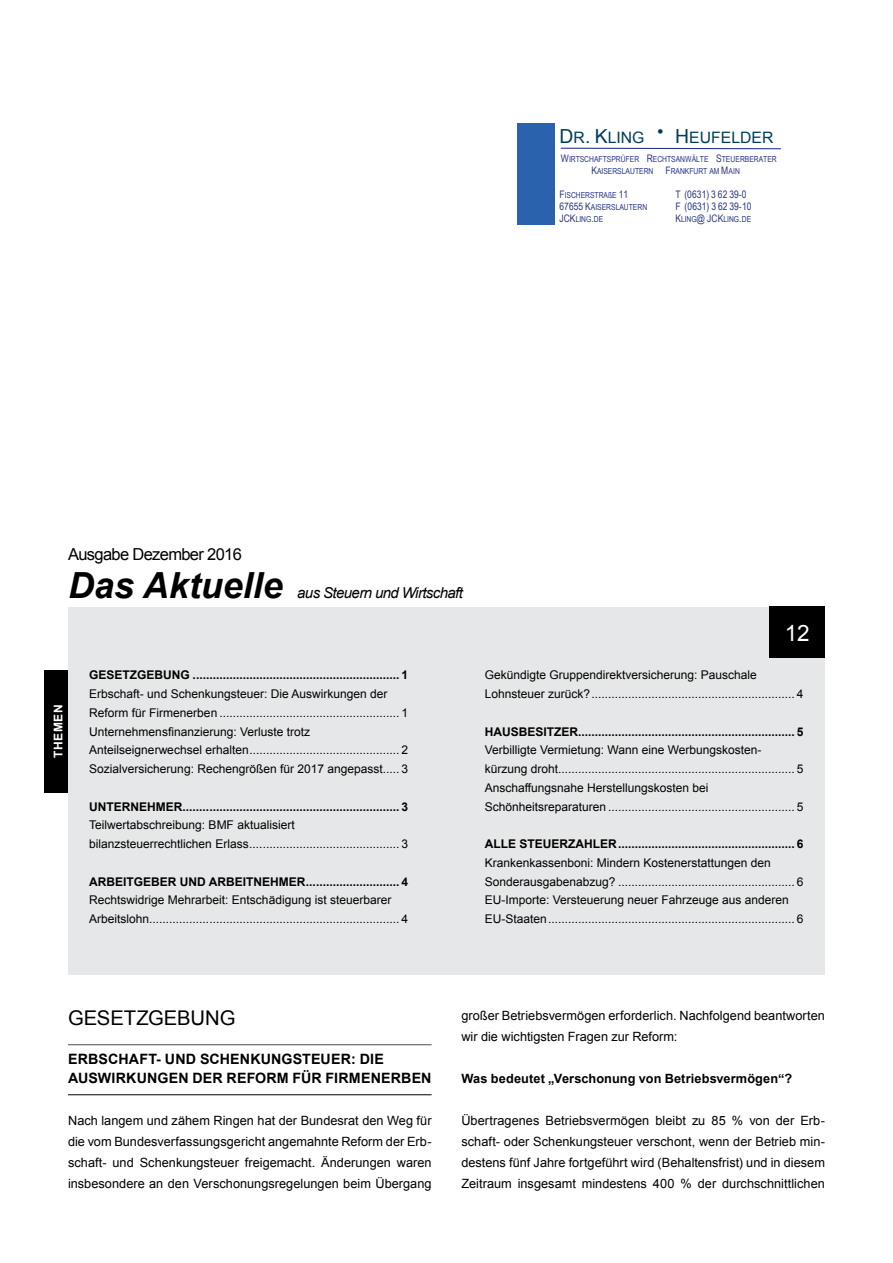
<style>
.page{position:relative;width:893px;height:1263px;background:#fff}
.page>*{position:absolute;margin:0;border:0;box-sizing:border-box;transform-origin:0 0}
.t1{font:italic 700 36px "Arial";color:#000}
.t2{font:22.5px "Arial";color:#fff}
.t3{font:20.25px "Arial";color:#000}
.t4{font:16.5px "Arial";letter-spacing:-.04em;color:#000}
.t5{font:15.75px "Arial";letter-spacing:.005em;color:#003d59}
.t6{font:italic 15px "Arial";letter-spacing:-.04em;color:#000}
.t7{font:700 14.25px/19.5px "Arial";letter-spacing:.01em;color:#000}
.t8{font:12.75px/21px "Arial";color:#000;text-align:justify}
.t9{font:700 12.75px "Arial";color:#000}
.t10{font:12px/18.8px "Arial";color:#000}
.t11{font:700 12px "Arial";color:#000}
.t12{font:700 12px "Arial";letter-spacing:.05em;color:#fff}
.t13{font:10.35px "Arial Narrow";letter-spacing:.015em;color:#263289}
.t14{font:8.25px/12px "Arial Narrow";color:#263289}
.s1{font-size:19.35px}
.s2{font-size:10.35px}
</style>
<div class="page">
<svg style="left:561px;top:148px;width:220px;height:1px"></svg>
<div style="left:517px;top:123px;width:37px;height:64px;background:#2a62ae"></div>
<div style="left:517px;top:187px;width:37px;height:13px;background:#2a62ae"></div>
<div style="left:517px;top:200px;width:37px;height:25px;background:#2a62ae"></div>
<div style="left:68px;top:607px;width:757px;height:367px;background:#e6e7e8"></div>
<hr style="left:68px;top:1044px;width:364px;height:1px;background:#4c4d4f">
<hr style="left:68px;top:1094px;width:364px;height:1px;background:#000">
<div style="left:770px;top:607px;width:55px;height:51px;background:#000"></div>
<div style="left:45px;top:670px;width:23px;height:122px;background:#000"></div>
<h3 class="t5" style="left:559px;top:127px;width:87px"><span class="s1">D</span>R<span class="s1">. K</span>LING</h3>
<h3 class="t5" style="left:675px;top:127px;width:100px"><span class="s1">H</span>EUFELDER</h3>
<p class="t14" style="left:591px;top:154px;width:187px;text-indent:-31px"><span class="s2">W</span>IRTSCHAFTSPRÜFER <span class="s2">R</span>ECHTSANWÄLTE <span class="s2">S</span>TEUERBERATER<br><span class="s2">K</span>AISERSLAUTERN <span class="s2">F</span>RANKFURT AM <span class="s2">M</span>AIN</p>
<p class="t14" style="left:559px;top:190px;width:70px"><span class="s2">F</span>ISCHERSTRAßE <span class="s2">11</span></p>
<p class="t13" style="left:675px;top:191px;width:73px">T (0631) 3 62 39-0</p>
<p class="t14" style="left:559px;top:202px;width:89px"><span class="s2">67655 K</span>AISERSLAUTERN</p>
<p class="t13" style="left:676px;top:203px;width:77px">F (0631) 3 62 39-10</p>
<p class="t14" style="left:559px;top:214px;width:45px"><span class="s2">JCK</span>LING<span class="s2">.</span>DE</p>
<p class="t14" style="left:675px;top:214px;width:77px"><span class="s2">K</span>LING<span class="s2">@ JCK</span>LING<span class="s2">.</span>DE</p>
<h3 class="t4" style="left:68px;top:544px;width:175px">Ausgabe Dezember 2016</h3>
<h1 class="t1" style="left:68px;top:565px;width:216px">Das Aktuelle</h1>
<p class="t6" style="left:297px;top:584px;width:167px">aus Steuern und Wirtschaft</p>
<p class="t12" style="left:54px;top:758px;width:55px;rotate:-90deg">THEMEN</p>
<p class="t11" style="left:89px;top:671px;width:320px">GESETZGEBUNG .............................................................. 1</p>
<p class="t10" style="left:89px;top:686px;width:320px">Erbschaft- und Schenkungsteuer: Die Auswirkungen der Reform für Firmenerben ...................................................... 1<br>Unternehmensfinanzierung: Verluste trotz Anteilseignerwechsel erhalten ............................................. 2<br>Sozialversicherung: Rechengrößen für 2017 angepasst..... 3</p>
<p class="t11" style="left:89px;top:802px;width:320px">UNTERNEHMER ................................................................. 3</p>
<p class="t10" style="left:89px;top:816px;width:320px">Teilwertabschreibung: BMF aktualisiert bilanzsteuerrechtlichen Erlass ............................................. 3</p>
<p class="t11" style="left:89px;top:877px;width:320px">ARBEITGEBER UND ARBEITNEHMER ............................ 4</p>
<p class="t10" style="left:89px;top:891px;width:320px">Rechtswidrige Mehrarbeit: Entschädigung ist steuerbarer<br>Arbeitslohn........................................................................... 4</p>
<h2 class="t2" style="left:785px;top:624px;width:27px">12</h2>
<p class="t10" style="left:485px;top:666px;width:320px">Gekündigte Gruppendirektversicherung: Pauschale<br>Lohnsteuer zurück? ............................................................. 4</p>
<p class="t11" style="left:485px;top:727px;width:320px">HAUSBESITZER ................................................................. 5</p>
<p class="t10" style="left:485px;top:741px;width:320px">Verbilligte Vermietung: Wann eine Werbungskosten&shy;kürzung droht....................................................................... 5<br>Anschaffungsnahe Herstellungskosten bei Schönheitsreparaturen ........................................................ 5</p>
<p class="t11" style="left:485px;top:839px;width:320px">ALLE STEUERZAHLER ..................................................... 6</p>
<p class="t10" style="left:485px;top:853px;width:320px">Krankenkassenboni: Mindern Kosten erstattungen den Sonderausgabenabzug? ..................................................... 6<br>EU-Importe: Versteuerung neuer Fahrzeuge aus anderen EU-Staaten .......................................................................... 6</p>
<h3 class="t3" style="left:68px;top:1005px;width:169px">GESETzGEBUnG</h3>
<p class="t7" style="left:68px;top:1050px;width:365px">ERBSCHAFT- UND SCHENKUNGSTEUER: DIE<br>AUSWIRKUNGEN DER REFORM FÜR FIRMENERBEN</p>
<p class="t8" style="left:68px;top:1110px;width:365px">nach langem und zähem Ringen hat der Bundesrat den Weg für die vom Bundesverfassungsgericht angemahnte Reform der Erb&shy;schaft- und Schenkungsteuer freigemacht. Änderungen waren insbesondere an den Verschonungsregelungen beim Übergang</p>
<p class="t8" style="left:461px;top:1005px;width:365px">großer Betriebsvermögen erforderlich. nachfolgend beantworten wir die wichtigsten Fragen zur Reform:</p>
<p class="t9" style="left:461px;top:1074px;width:332px">WAS BEDEUTET „VERSCHONUNG VON BETRIEBSVERMÖGEN“?</p>
<p class="t8" style="left:461px;top:1110px;width:365px">Übertragenes Betriebsvermögen bleibt zu 85 % von der Erb&shy;schaft- oder Schenkungsteuer verschont, wenn der Betrieb min&shy;destens fünf Jahre fortgeführt wird (Behaltensfrist) und in diesem zeitraum insgesamt mindestens 400 % der durchschnittlichen</p>
</div>
